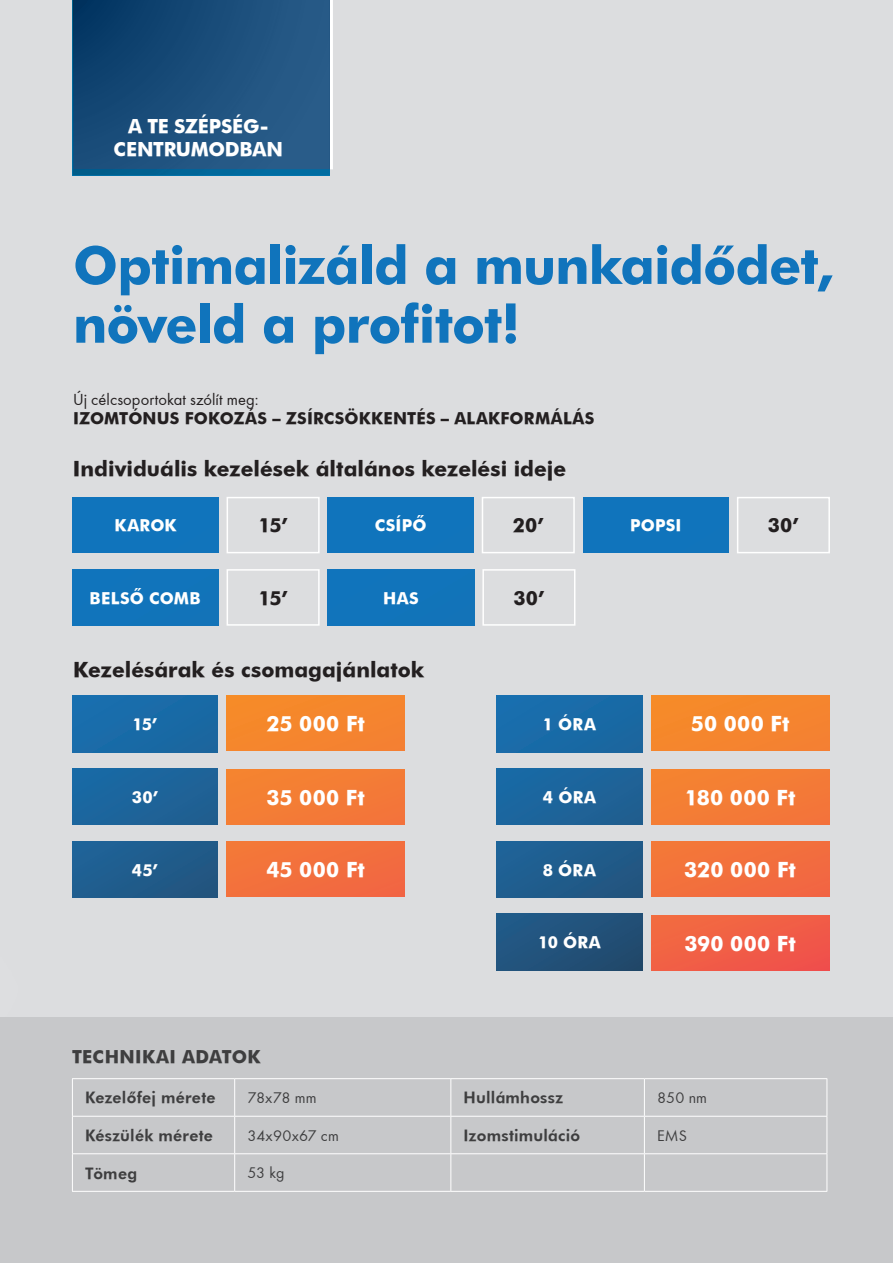
<style>
.page{position:relative;width:893px;height:1263px;background:#fff}
.page>*{position:absolute;margin:0;border:0;box-sizing:border-box;transform-origin:0 0}
.t1{font:700 52.5px/58.8px "Futura Md PFL";letter-spacing:-.02em;color:#1074bc}
.t2{font:700 21px "Futura Md PFL";color:#231f20}
.t3{font:700 21px "Futura Md PFL";letter-spacing:.01em;color:#fff}
.t4{font:700 19.5px/23.4px "Futura Md PFL";letter-spacing:-.015em;color:#fff;text-align:center}
.t5{font:700 19.5px "Futura Md PFL";letter-spacing:.01em;color:#231f20}
.t6{font:700 18px "Futura Md PFL";letter-spacing:.02em;color:#3e3e3f}
.t7{font:700 16.5px "Futura Md PFL";letter-spacing:.015em;color:#fff}
.t8{font:700 16.5px "Futura Md PFL";letter-spacing:.015em;color:#231f20}
.t9{font:16.5px "Futura PFL";letter-spacing:.005em;color:#231f20}
.t10{font:15.9px "Futura Hv PFL";letter-spacing:.015em;color:#3e3e3f}
.t11{font:15.9px "Futura PFL";letter-spacing:.005em;color:#3e3e3f}
</style>
<div class="page">
<div style="left:0;top:0;width:893px;height:1018px;background:#dcdddf"></div>
<div style="left:0;top:837px;width:58px;height:221px;background:#dcdddf"></div>
<img style="left:0;top:803px;width:1px;height:260px">
<div style="left:0;top:1018px;width:893px;height:245px;background:#c7c8ca"></div>
<svg style="left:73px;top:0;width:257px;height:175px;background:#1a4f7c"></svg>
<div style="left:227px;top:569px;width:93px;height:57px;border:2px solid #fff"></div>
<div style="left:72px;top:570px;width:146px;height:55px;background:#1174bb"></div>
<div style="left:482px;top:569px;width:93px;height:57px;border:2px solid #fff"></div>
<div style="left:328px;top:570px;width:146px;height:55px;background:#1174bb"></div>
<div style="left:73px;top:497px;width:145px;height:56px;background:#1074bc"></div>
<div style="left:227px;top:497px;width:93px;height:56px;border:2px solid #fff"></div>
<div style="left:328px;top:497px;width:145px;height:56px;background:#1074bc"></div>
<div style="left:482px;top:497px;width:93px;height:56px;border:2px solid #fff"></div>
<div style="left:583px;top:497px;width:146px;height:56px;background:#1074bc"></div>
<div style="left:737px;top:497px;width:93px;height:56px;border:2px solid #fff"></div>
<div style="left:227px;top:695px;width:178px;height:56px;background:#f5862d"></div>
<div style="left:651px;top:695px;width:178px;height:56px;background:#f5862d"></div>
<div style="left:72px;top:695px;width:146px;height:57px;background:#196ba7"></div>
<div style="left:497px;top:695px;width:145px;height:57px;background:#196ba7"></div>
<div style="left:227px;top:841px;width:178px;height:55px;background:#f2703d"></div>
<div style="left:651px;top:841px;width:178px;height:55px;background:#f2703d"></div>
<div style="left:72px;top:841px;width:146px;height:57px;background:#205c8c"></div>
<div style="left:497px;top:841px;width:145px;height:57px;background:#205c8c"></div>
<div style="left:227px;top:769px;width:178px;height:56px;background:#f37d36"></div>
<div style="left:651px;top:769px;width:178px;height:56px;background:#f37d36"></div>
<div style="left:73px;top:768px;width:145px;height:57px;background:#1d649b"></div>
<div style="left:497px;top:768px;width:145px;height:57px;background:#1d649b"></div>
<div style="left:651px;top:915px;width:178px;height:55px;background:#f15f46"></div>
<div style="left:497px;top:914px;width:145px;height:56px;background:linear-gradient(to right,#225885,#224b6f)"></div>
<hr style="left:72px;top:1078px;width:163px;height:1px;background:#fff">
<hr style="left:72px;top:1079px;width:1px;height:37px;background:#fff">
<hr style="left:235px;top:1078px;width:216px;height:1px;background:#fff">
<hr style="left:234px;top:1079px;width:1px;height:37px;background:#fff">
<hr style="left:451px;top:1078px;width:193px;height:1px;background:#fff">
<hr style="left:450px;top:1079px;width:1px;height:37px;background:#fff">
<hr style="left:644px;top:1078px;width:183px;height:1px;background:#fff">
<hr style="left:644px;top:1079px;width:1px;height:37px;background:#fff">
<hr style="left:827px;top:1079px;width:1px;height:37px;background:#fff">
<hr style="left:72px;top:1116px;width:163px;height:1px;background:#fff">
<hr style="left:72px;top:1116px;width:1px;height:37px;background:#fff">
<hr style="left:235px;top:1116px;width:216px;height:1px;background:#fff">
<hr style="left:234px;top:1116px;width:1px;height:37px;background:#fff">
<hr style="left:451px;top:1116px;width:193px;height:1px;background:#fff">
<hr style="left:450px;top:1116px;width:1px;height:37px;background:#fff">
<hr style="left:644px;top:1116px;width:183px;height:1px;background:#fff">
<hr style="left:644px;top:1116px;width:1px;height:37px;background:#fff">
<hr style="left:827px;top:1116px;width:1px;height:37px;background:#fff">
<hr style="left:72px;top:1153px;width:163px;height:1px;background:#fff">
<hr style="left:72px;top:1154px;width:1px;height:37px;background:#fff">
<hr style="left:235px;top:1153px;width:216px;height:1px;background:#fff">
<hr style="left:234px;top:1154px;width:1px;height:37px;background:#fff">
<hr style="left:451px;top:1153px;width:193px;height:1px;background:#fff">
<hr style="left:450px;top:1154px;width:1px;height:37px;background:#fff">
<hr style="left:644px;top:1153px;width:183px;height:1px;background:#fff">
<hr style="left:644px;top:1154px;width:1px;height:37px;background:#fff">
<hr style="left:827px;top:1154px;width:1px;height:37px;background:#fff">
<hr style="left:72px;top:1191px;width:163px;height:1px;background:#fff">
<hr style="left:235px;top:1191px;width:216px;height:1px;background:#fff">
<hr style="left:451px;top:1191px;width:193px;height:1px;background:#fff">
<hr style="left:644px;top:1191px;width:183px;height:1px;background:#fff">
<p class="t4" style="left:114px;top:114px;width:171px">A TE SZÉPSÉG-<br>CENTRUMODBAN</p>
<h1 class="t1" style="left:73px;top:235px;width:762px">Optimalizáld a munkaidődet, növeld a profitot!</h1>
<p class="t9" style="left:73px;top:389px;width:187px">Új célcsoportokat szólít meg:</p>
<p class="t8" style="left:73px;top:407px;width:523px">IZOMTÓNUS FOKOZÁS – ZSÍRCSÖKKENTÉS – ALAKFORMÁLÁS</p>
<p class="t2" style="left:73px;top:455px;width:495px">Individuális kezelések általános kezelési ideje</p>
<p class="t7" style="left:114px;top:514px;width:64px">KAROK</p>
<p class="t5" style="left:258px;top:512px;width:31px">15’</p>
<p class="t7" style="left:375px;top:514px;width:53px">CSÍPŐ</p>
<p class="t5" style="left:513px;top:512px;width:33px">20’</p>
<p class="t7" style="left:630px;top:514px;width:53px">POPSI</p>
<p class="t5" style="left:768px;top:512px;width:33px">30’</p>
<p class="t7" style="left:90px;top:587px;width:113px">BELSŐ COMB</p>
<p class="t5" style="left:258px;top:585px;width:31px">15’</p>
<p class="t7" style="left:383px;top:587px;width:37px">HAS</p>
<p class="t5" style="left:513px;top:585px;width:33px">30’</p>
<p class="t2" style="left:73px;top:655px;width:353px">Kezelésárak és csomagajánlatok</p>
<p class="t7" style="left:132px;top:713px;width:26px">15’</p>
<p class="t3" style="left:266px;top:710px;width:100px">25 000 Ft</p>
<p class="t7" style="left:543px;top:713px;width:55px">1 ÓRA</p>
<p class="t3" style="left:691px;top:710px;width:100px">50 000 Ft</p>
<p class="t7" style="left:132px;top:786px;width:28px">30’</p>
<p class="t3" style="left:266px;top:783px;width:100px">35 000 Ft</p>
<p class="t7" style="left:543px;top:786px;width:55px">4 ÓRA</p>
<p class="t3" style="left:685px;top:783px;width:112px">180 000 Ft</p>
<p class="t7" style="left:132px;top:859px;width:27px">45’</p>
<p class="t3" style="left:266px;top:855px;width:100px">45 000 Ft</p>
<p class="t7" style="left:543px;top:859px;width:55px">8 ÓRA</p>
<p class="t3" style="left:684px;top:855px;width:113px">320 000 Ft</p>
<p class="t7" style="left:538px;top:931px;width:64px">10 ÓRA</p>
<p class="t3" style="left:684px;top:929px;width:113px">390 000 Ft</p>
<p class="t6" style="left:72px;top:1044px;width:190px">TECHNIKAI ADATOK</p>
<p class="t10" style="left:85px;top:1087px;width:132px">Kezelőfej mérete</p>
<p class="t11" style="left:247px;top:1088px;width:71px">78x78 mm</p>
<p class="t10" style="left:464px;top:1087px;width:101px">Hullámhossz</p>
<p class="t11" style="left:657px;top:1088px;width:51px">850 nm</p>
<p class="t10" style="left:85px;top:1125px;width:129px">Készülék mérete</p>
<p class="t11" style="left:247px;top:1126px;width:93px">34x90x67 cm</p>
<p class="t10" style="left:464px;top:1125px;width:118px">Izomstimuláció</p>
<p class="t11" style="left:657px;top:1126px;width:31px">EMS</p>
<p class="t10" style="left:85px;top:1162px;width:54px">Tömeg</p>
<p class="t11" style="left:247px;top:1163px;width:39px">53 kg</p>
</div>
